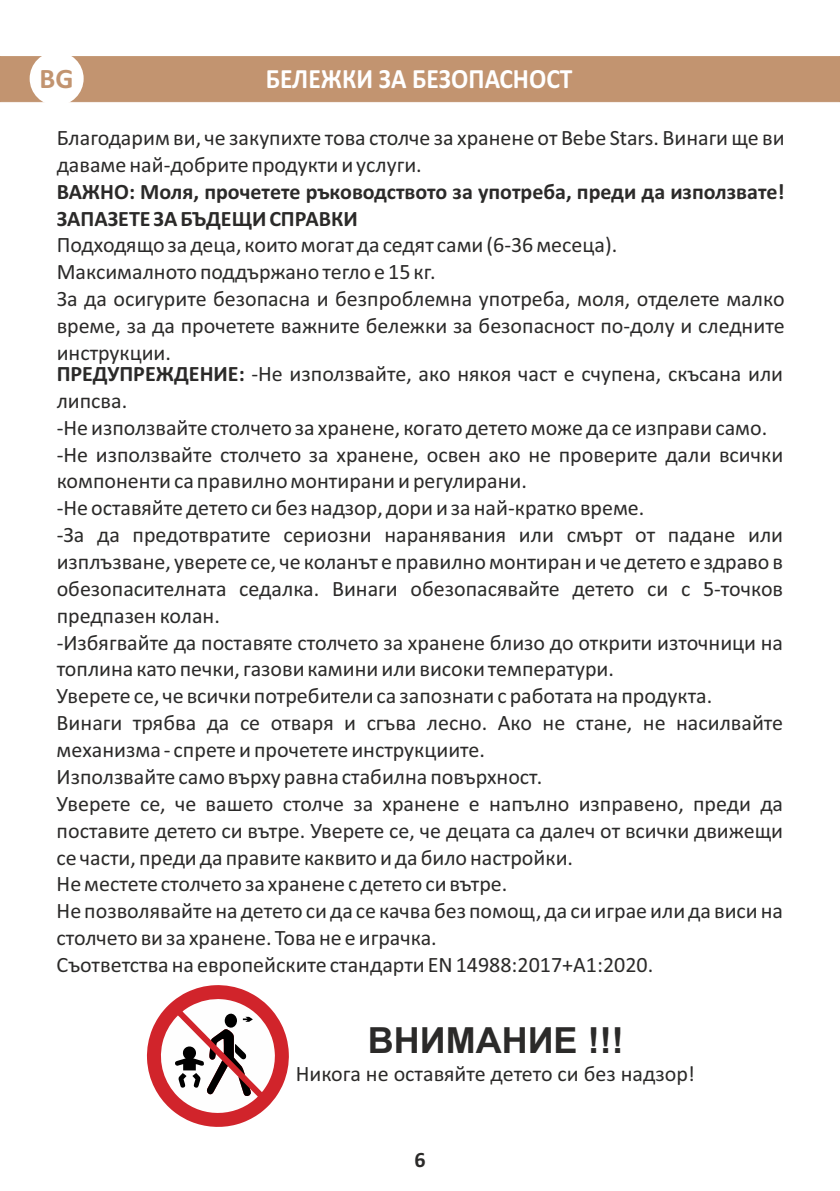
<style>
.page{position:relative;width:840px;height:1191px;background:#fff}
.page>*{position:absolute;margin:0;border:0;box-sizing:border-box;transform-origin:0 0}
.t1{font:700 36px "Arial";color:#2b2a29}
.t2{font:700 28.4px "Calibri";color:#c29470}
.t3{font:700 28px "Calibri";color:#fff;scale:.91 1}
.t4{font:22px/26.8px "Calibri";color:#2b2a29}
.t5{font:700 22px/26.8px "Calibri";color:#2b2a29}
.s1{font-weight:700}
</style>
<div class="page">
<div style="left:0;top:56px;width:839px;height:46px;background:#c29470"></div>
<svg style="left:146px;top:985px;width:143px;height:142px"></svg>
<div style="left:30px;top:52px;width:54px;height:54px;background:#fff;border-radius:50%"></div>
<p class="t2" style="left:40px;top:66px;width:35px">BG</p>
<p class="t3" style="left:266px;top:67px;width:338px">БЕЛЕЖКИ ЗА БЕЗОПАСНОСТ</p>
<p class="t4" style="left:57px;top:126px;width:729px">Благодарим ви, че закупихте това столче за хранене от Bebe Stars. Винаги ще ви даваме най-добрите продукти и услуги.</p>
<p class="t5" style="left:57px;top:180px;width:729px">ВАЖНО: Моля, прочетете ръководството за употреба, преди да използвате!<br>ЗАПАЗЕТЕ ЗА БЪДЕЩИ СПРАВКИ</p>
<p class="t4" style="left:57px;top:233px;width:729px">Подходящо за деца, които могат да седят сами (6-36 месеца).<br>Максималното поддържано тегло е 15 кг.<br>За да осигурите безопасна и безпроблемна употреба, моля, отделете малко време, за да прочетете важните бележки за безопасност по-долу и следните инструкции.</p>
<p class="t4" style="left:57px;top:362px;width:727px"><span class="s1">ПРЕДУПРЕЖДЕНИЕ:</span> -Не използвайте, ако някоя част е счупена, скъсана или липсва.<br>-Не използвайте столчето за хранене, когато детето може да се изправи само. -Не използвайте столчето за хранене, освен ако не проверите дали всички компоненти са правилно монтирани и регулирани.<br>-Не оставяйте детето си без надзор, дори и за най-кратко време.<br>-За да предотвратите сериозни наранявания или смърт от падане или изплъзване, уверете се, че коланът е правилно монтиран и че детето е здраво в обезопасителната седалка. Винаги обезопасявайте детето си с 5-точков предпазен колан.<br>-Избягвайте да поставяте столчето за хранене близо до открити източници на топлина като печки, газови камини или високи температури.<br>Уверете се, че всички потребители са запознати с работата на продукта.<br>Винаги трябва да се отваря и сгъва лесно. Ако не стане, не насилвайте механизма - спрете и прочетете инструкциите.<br>Използвайте само върху равна стабилна повърхност.<br>Уверете се, че вашето столче за хранене е напълно изправено, преди да поставите детето си вътре. Уверете се, че децата са далеч от всички движещи се части, преди да правите каквито и да било настройки.<br>Не местете столчето за хранене с детето си вътре.<br>Не позволявайте на детето си да се качва без помощ, да си играе или да виси на столчето ви за хранене. Това не е играчка.<br>Съответства на европейските стандарти EN 14988:2017+A1:2020.</p>
<h1 class="t1" style="left:367px;top:1026px;width:257px">ВНИМАНИЕ !!!</h1>
<p class="t4" style="left:295px;top:1062px;width:400px">Никога не оставяйте детето си без надзор!</p>
<p class="t5" style="left:414px;top:1148px;width:13px">6</p>
</div>
